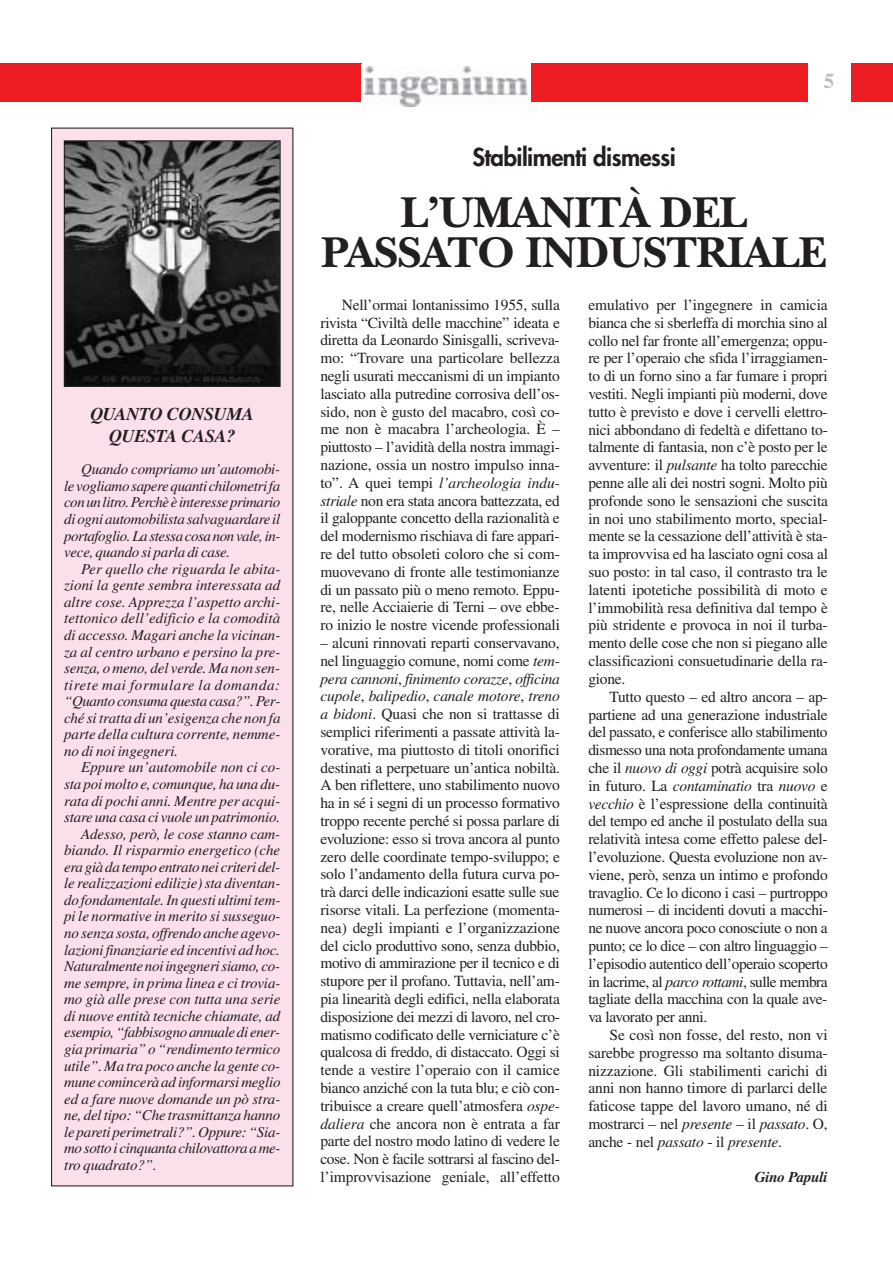
<style>
.page{position:relative;width:893px;height:1263px;background:#fff}
.page>*{position:absolute;margin:0;border:0;box-sizing:border-box;transform-origin:0 0}
.t1{font:700 45px/40.5px "New Baskerville";letter-spacing:-.015em;color:#231f20;text-align:center}
.t2{font:800 24px "Futura";letter-spacing:-.025em;color:#231f20}
.t3{font:700 21px "Times";color:#bcbdc0}
.t4{font:italic 700 18px/22px "Times";letter-spacing:-.015em;color:#231f20;text-align:center}
.t5{font:15.45px/17.9px "Times";letter-spacing:-.01em;color:#231f20;text-align:justify}
.t6{font:italic 15px/16.5px "Times";letter-spacing:-.01em;color:#231f20;text-align:justify}
.t7{font:italic 700 15px "Times";letter-spacing:-.015em;color:#231f20}
.s1{font-style:italic}
</style>
<div class="page">
<div style="left:52px;top:128px;width:241px;height:1058px;background:#fbdfeb"></div>
<div style="left:51px;top:128px;width:242px;height:1058px;border:1px solid #231f20"></div>
<div style="left:0;top:64px;width:361px;height:38px;background:#ee1d23"></div>
<img style="left:362px;top:67px;width:167px;height:40px">
<div style="left:531px;top:64px;width:277px;height:38px;background:#ee1d23"></div>
<div style="left:850px;top:64px;width:43px;height:38px;background:#ee1d23"></div>
<img style="left:66px;top:142px;width:213px;height:243px">
<div style="left:64px;top:140px;width:217px;height:247px;border:1px solid #231f20"></div>
<p class="t4" style="left:90px;top:404px;width:165px">QUANTO CONSUMA<br>QUESTA CASA?</p>
<p class="t6" style="left:64px;top:462px;width:218px;text-indent:17px">Quando compriamo un’automobi&shy;le vogliamo sapere quanti chilometri fa con un litro. Perchè è interesse primario di ogni automobilista salvaguardare il portafoglio. La stessa cosa non vale, in&shy;vece, quando si parla di case.</p>
<p class="t6" style="left:64px;top:562px;width:218px;text-indent:17px">Per quello che riguarda le abita&shy;zioni la gente sembra interessata ad altre cose. Apprezza l’aspetto archi&shy;tettonico dell’edificio e la comodità di accesso. Magari anche la vicinan&shy;za al centro urbano e persino la pre&shy;senza, o meno, del verde. Ma non sen&shy;tirete mai formulare la domanda: “Quanto consuma questa casa?”. Per&shy;ché si tratta di un’esigenza che non fa parte della cultura corrente, nemme&shy;no di noi ingegneri.</p>
<p class="t6" style="left:81px;top:761px;width:201px">Eppure un’automobile non ci co-</p>
<p class="t6" style="left:64px;top:777px;width:218px">sta poi molto e, comunque, ha una du-</p>
<p class="t6" style="left:64px;top:794px;width:218px">rata di pochi anni. Mentre per acqui-</p>
<p class="t6" style="left:64px;top:810px;width:218px">stare una casa ci vuole un patrimonio.</p>
<p class="t6" style="left:81px;top:827px;width:201px">Adesso, però, le cose stanno cam-</p>
<p class="t6" style="left:64px;top:843px;width:218px">biando. Il risparmio energetico (che</p>
<p class="t6" style="left:64px;top:860px;width:218px">era già da tempo entrato nei criteri del-</p>
<p class="t6" style="left:64px;top:876px;width:218px">le realizzazioni edilizie) sta diventan-</p>
<p class="t6" style="left:64px;top:893px;width:218px">do fondamentale. In questi ultimi tem-</p>
<p class="t6" style="left:64px;top:910px;width:218px">pi le normative in merito si susseguo-</p>
<p class="t6" style="left:64px;top:926px;width:218px">no senza sosta, offrendo anche agevo-</p>
<p class="t6" style="left:64px;top:943px;width:217px">lazioni finanziarie ed incentivi ad hoc.</p>
<p class="t6" style="left:64px;top:959px;width:217px">Naturalmente noi ingegneri siamo, co-</p>
<p class="t6" style="left:64px;top:976px;width:218px">me sempre, in prima linea e ci trovia-</p>
<p class="t6" style="left:64px;top:992px;width:218px">mo già alle prese con tutta una serie</p>
<p class="t6" style="left:64px;top:1009px;width:218px">di nuove entità tecniche chiamate, ad</p>
<p class="t6" style="left:64px;top:1026px;width:218px">esempio, “fabbisogno annuale di ener-</p>
<p class="t6" style="left:64px;top:1042px;width:218px">gia primaria” o “rendimento termico</p>
<p class="t6" style="left:64px;top:1059px;width:218px">utile”. Ma tra poco anche la gente co-</p>
<p class="t6" style="left:64px;top:1075px;width:218px">mune comincerà ad informarsi meglio</p>
<p class="t6" style="left:64px;top:1092px;width:218px">ed a fare nuove domande un pò stra-</p>
<p class="t6" style="left:64px;top:1108px;width:218px">ne, del tipo: “Che trasmittanza hanno</p>
<p class="t6" style="left:64px;top:1125px;width:218px">le pareti perimetrali?”. Oppure: “Sia-</p>
<p class="t6" style="left:64px;top:1141px;width:218px">mo sotto i cinquanta chilovattora a me-</p>
<p class="t6" style="left:64px;top:1158px;width:94px">tro quadrato?”.</p>
<h3 class="t3" style="left:824px;top:74px;width:12px">5</h3>
<h2 class="t2" style="left:472px;top:146px;width:205px">Stabilimenti dismessi</h2>
<h1 class="t1" style="left:321px;top:198px;width:507px">L’UMANITÀ DEL<br>PASSATO INDUSTRIALE</h1>
<p class="t5" style="left:320px;top:297px;width:241px;text-indent:21px">Nell’ormai lontanissimo 1955, sulla rivista “Civiltà delle macchine” ideata e diretta da Leonardo Sinisgalli, scriveva&shy;mo: “Trovare una particolare bellezza negli usurati meccanismi di un impianto lasciato alla putredine corrosiva dell’os&shy;sido, non è gusto del macabro, così co&shy;me non è macabra l’archeologia. È – piuttosto – l’avidità della nostra immagi&shy;nazione, ossia un nostro impulso inna&shy;to”. A quei tempi <span class="s1">l’archeologia indu&shy;striale</span> non era stata ancora battezzata, ed il galoppante concetto della razionalità e del modernismo rischiava di fare appari&shy;re del tutto obsoleti coloro che si com&shy;muovevano di fronte alle testimonianze di un passato più o meno remoto. Eppu&shy;re, nelle Acciaierie di Terni – ove ebbe&shy;ro inizio le nostre vicende professionali</p>
<p class="t5" style="left:320px;top:635px;width:241px">– alcuni rinnovati reparti conservavano, nel linguaggio comune, nomi come <span class="s1">tem&shy;pera cannoni</span>, <span class="s1">finimento corazze</span>, <span class="s1">officina cupole</span>, <span class="s1">balipedio</span>, <span class="s1">canale motore</span>, <span class="s1">treno a bidoni</span>. Quasi che non si trattasse di semplici riferimenti a passate attività la&shy;vorative, ma piuttosto di titoli onorifici destinati a perpetuare un’antica nobiltà.<br>A ben riflettere, uno stabilimento nuovo ha in sé i segni di un processo formativo troppo recente perché si possa parlare di evoluzione: esso si trova ancora al punto zero delle coordinate tempo-sviluppo; e solo l’andamento della futura curva po&shy;trà darci delle indicazioni esatte sulle sue risorse vitali. La perfezione (momenta&shy;nea) degli impianti e l’organizzazione del ciclo produttivo sono, senza dubbio, motivo di ammirazione per il tecnico e di stupore per il profano. Tuttavia, nell’am&shy;pia linearità degli edifici, nella elaborata disposizione dei mezzi di lavoro, nel cro&shy;matismo codificato delle verniciature c’è qualcosa di freddo, di distaccato. Oggi si tende a vestire l’operaio con il camice bianco anziché con la tuta blu; e ciò con&shy;tribuisce a creare quell’atmosfera <span class="s1">ospe&shy;daliera</span> che ancora non è entrata a far parte del nostro modo latino di vedere le cose. Non è facile sottrarsi al fascino del&shy;l’improvvisazione geniale, all’effetto</p>
<p class="t5" style="left:588px;top:298px;width:241px">emulativo per l’ingegnere in camicia bianca che si sberleffa di morchia sino al collo nel far fronte all’emergenza; oppu&shy;re per l’operaio che sfida l’irraggiamen&shy;to di un forno sino a far fumare i propri vestiti. Negli impianti più moderni, dove tutto è previsto e dove i cervelli elettro&shy;nici abbondano di fedeltà e difettano to&shy;talmente di fantasia, non c’è posto per le avventure: il <span class="s1">pulsante</span> ha tolto parecchie penne alle ali dei nostri sogni. Molto più profonde sono le sensazioni che suscita in noi uno stabilimento morto, special&shy;mente se la cessazione dell’attività è sta&shy;ta improvvisa ed ha lasciato ogni cosa al suo posto: in tal caso, il contrasto tra le latenti ipotetiche possibilità di moto e l’immobilità resa definitiva dal tempo è più stridente e provoca in noi il turba&shy;mento delle cose che non si piegano alle classificazioni consuetudinarie della ra&shy;gione.</p>
<p class="t5" style="left:588px;top:689px;width:241px;text-indent:21px">Tutto questo – ed altro ancora – ap&shy;partiene ad una generazione industriale del passato, e conferisce allo stabilimento dismesso una nota profondamente umana che il <span class="s1">nuovo di oggi</span> potrà acquisire solo in futuro. La <span class="s1">contaminatio</span> tra <span class="s1">nuovo</span> e <span class="s1">vecchio</span> è l’espressione della continuità del tempo ed anche il postulato della sua relatività intesa come effetto palese del&shy;l’evoluzione. Questa evoluzione non av&shy;viene, però, senza un intimo e profondo travaglio. Ce lo dicono i casi – purtroppo numerosi – di incidenti dovuti a macchi&shy;ne nuove ancora poco conosciute o non a punto; ce lo dice – con altro linguaggio – l’episodio autentico dell’operaio scoperto in lacrime, al <span class="s1">parco rottami</span>, sulle membra tagliate della macchina con la quale ave&shy;va lavorato per anni.</p>
<p class="t5" style="left:588px;top:1027px;width:241px;text-indent:21px">Se così non fosse, del resto, non vi sarebbe progresso ma soltanto disuma&shy;nizzazione. Gli stabilimenti carichi di anni non hanno timore di parlarci delle faticose tappe del lavoro umano, né di mostrarci – nel <span class="s1">presente</span> – il <span class="s1">passato</span>. O, anche - nel <span class="s1">passato</span> - il <span class="s1">presente</span>.</p>
<p class="t7" style="left:755px;top:1171px;width:74px">Gino Papuli</p>
</div>
